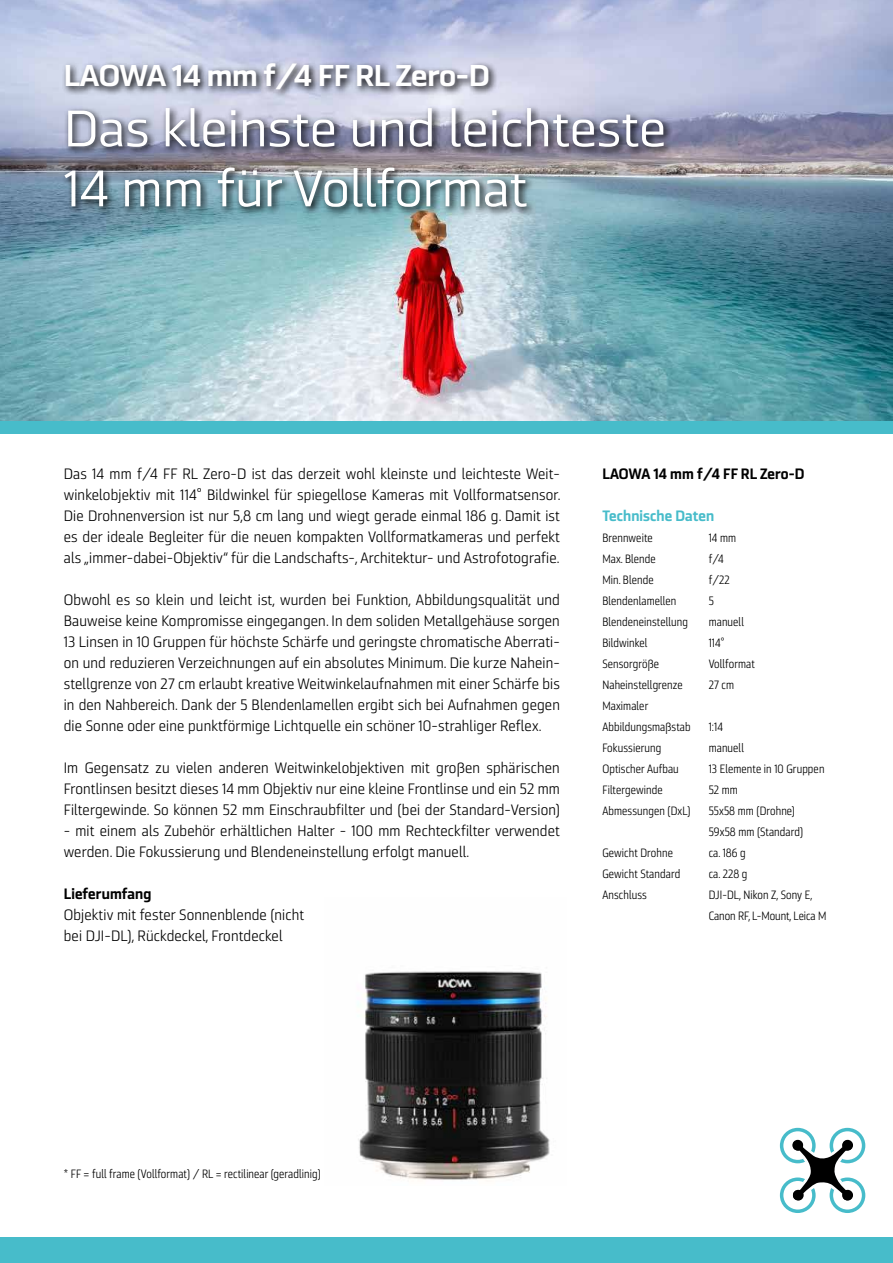
<style>
.page{position:relative;width:893px;height:1263px;background:#fff}
.page>*{position:absolute;margin:0;border:0;box-sizing:border-box;transform-origin:0 0}
.t1{font:expanded 51px/60px "Ranelte";color:#fff}
.t2{font:700 expanded 30px "Ranelte";letter-spacing:-.01em;color:#fff}
.t3{font:15px/21px "Ranelte Nor Boo";letter-spacing:.01em;color:#000;text-align:justify}
.t4{font:15px "Ranelte Nor Bol";letter-spacing:.01em;color:#000}
.t5{font:15px "Ranelte Nor Bol";letter-spacing:.01em;color:#47bcca}
.t6{font:12px/21px "Ranelte Con Boo";letter-spacing:.01em;color:#000}
</style>
<div class="page">
<img style="left:0;top:0;width:893px;height:421px">
<div style="left:0;top:1237px;width:893px;height:26px;background:#47bcca"></div>
<img style="left:61px;top:60px;width:612px;height:157px">
<div style="left:0;top:421px;width:893px;height:13px;background:#47bcca"></div>
<img style="left:358px;top:971px;width:192px;height:209px">
<svg style="left:780px;top:1177px;width:36px;height:36px"></svg>
<div style="left:780px;top:1128px;width:36px;height:35px;background:#47bcca;border-radius:50%"></div>
<svg style="left:830px;top:1177px;width:35px;height:36px"></svg>
<div style="left:830px;top:1128px;width:35px;height:35px;background:#47bcca;border-radius:50%"></div>
<div style="left:783px;top:1181px;width:29px;height:28px;background:#fff;border-radius:50%"></div>
<div style="left:783px;top:1131px;width:29px;height:29px;background:#fff;border-radius:50%"></div>
<div style="left:833px;top:1181px;width:29px;height:28px;background:#fff;border-radius:50%"></div>
<div style="left:833px;top:1131px;width:29px;height:29px;background:#fff;border-radius:50%"></div>
<svg style="left:792px;top:1140px;width:61px;height:61px"></svg>
<div style="left:792px;top:1140px;width:11px;height:10px;background:#000;border-radius:50%"></div>
<div style="left:842px;top:1140px;width:11px;height:10px;background:#000;border-radius:50%"></div>
<div style="left:842px;top:1190px;width:11px;height:10px;background:#000;border-radius:50%"></div>
<div style="left:793px;top:1190px;width:11px;height:10px;background:#000;border-radius:50%"></div>
<h2 class="t2" style="left:64px;top:57px;width:428px">LAOWA 14 mm f/4 FF RL Zero-D</h2>
<h1 class="t1" style="left:64px;top:99px;width:604px">Das kleinste und leichteste<br>14 mm für Vollformat</h1>
<p class="t3" style="left:64px;top:463px;width:498px">Das 14 mm f/4 FF RL Zero-D ist das derzeit wohl kleinste und leichteste Weit&shy;winkelobjektiv mit 114° Bildwinkel für spiegellose Kameras mit Vollformatsensor.<br>Die Drohnenversion ist nur 5,8 cm lang und wiegt gerade einmal 186 g. Damit ist es der ideale Begleiter für die neuen kompakten Vollformatkameras und perfekt als „immer-dabei-Objektiv“ für die Landschafts-, Architektur- und Astrofotografie.</p>
<p class="t3" style="left:64px;top:589px;width:498px">Obwohl es so klein und leicht ist, wurden bei Funktion, Abbildungsqualität und Bauweise keine Kompromisse eingegangen. In dem soliden Metallgehäuse sorgen 13 Linsen in 10 Gruppen für höchste Schärfe und geringste chromatische Aberrati&shy;on und reduzieren Verzeichnungen auf ein absolutes Minimum. Die kurze Nahein&shy;stellgrenze von 27 cm erlaubt kreative Weitwinkelaufnahmen mit einer Schärfe bis in den Nahbereich. Dank der 5 Blendenlamellen ergibt sich bei Aufnahmen gegen die Sonne oder eine punktförmige Lichtquelle ein schöner 10-strahliger Reflex.</p>
<p class="t3" style="left:64px;top:757px;width:498px">Im Gegensatz zu vielen anderen Weitwinkelobjektiven mit großen sphärischen Frontlinsen besitzt dieses 14 mm Objektiv nur eine kleine Frontlinse und ein 52 mm Filtergewinde. So können 52 mm Einschraubfilter und (bei der Standard-Version)</p>
<p class="t3" style="left:64px;top:820px;width:498px">- mit einem als Zubehör erhältlichen Halter - 100 mm Rechteckfilter verwendet werden. Die Fokussierung und Blendeneinstellung erfolgt manuell.</p>
<p class="t4" style="left:64px;top:884px;width:89px">Lieferumfang</p>
<p class="t3" style="left:64px;top:904px;width:242px">Objektiv mit fester Sonnenblende (nicht bei DJI-DL), Rückdeckel, Frontdeckel</p>
<p class="t4" style="left:602px;top:464px;width:204px">LAOWA 14 mm f/4 FF RL Zero-D</p>
<p class="t5" style="left:602px;top:506px;width:113px">Technische Daten</p>
<p class="t6" style="left:602px;top:527px;width:52px">Brennweite</p>
<p class="t6" style="left:709px;top:527px;width:29px">14 mm</p>
<p class="t6" style="left:602px;top:548px;width:55px">Max. Blende</p>
<p class="t6" style="left:709px;top:548px;width:17px">f/4</p>
<p class="t6" style="left:602px;top:569px;width:53px">Min. Blende</p>
<p class="t6" style="left:709px;top:569px;width:23px">f/22</p>
<p class="t6" style="left:602px;top:590px;width:76px">Blendenlamellen</p>
<p class="t6" style="left:709px;top:590px;width:7px">5</p>
<p class="t6" style="left:602px;top:611px;width:87px">Blendeneinstellung</p>
<p class="t6" style="left:709px;top:611px;width:37px">manuell</p>
<p class="t6" style="left:602px;top:632px;width:47px">Bildwinkel</p>
<p class="t6" style="left:709px;top:632px;width:17px">114°</p>
<p class="t6" style="left:602px;top:653px;width:58px">Sensorgröße</p>
<p class="t6" style="left:709px;top:653px;width:48px">Vollformat</p>
<p class="t6" style="left:602px;top:674px;width:82px">Naheinstellgrenze</p>
<p class="t6" style="left:709px;top:674px;width:27px">27 cm</p>
<p class="t6" style="left:602px;top:695px;width:90px">Maximaler<br>Abbildungsmaßstab</p>
<p class="t6" style="left:709px;top:716px;width:16px">1:14</p>
<p class="t6" style="left:602px;top:737px;width:60px">Fokussierung</p>
<p class="t6" style="left:709px;top:737px;width:37px">manuell</p>
<p class="t6" style="left:602px;top:758px;width:78px">Optischer Aufbau</p>
<p class="t6" style="left:709px;top:758px;width:117px">13 Elemente in 10 Gruppen</p>
<p class="t6" style="left:602px;top:779px;width:62px">Filtergewinde</p>
<p class="t6" style="left:709px;top:779px;width:31px">52 mm</p>
<p class="t6" style="left:602px;top:800px;width:90px">Abmessungen (DxL)</p>
<p class="t6" style="left:709px;top:800px;width:96px">55x58 mm (Drohne)<br>59x58 mm (Standard)</p>
<p class="t6" style="left:602px;top:842px;width:72px">Gewicht Drohne</p>
<p class="t6" style="left:709px;top:842px;width:39px">ca. 186 g</p>
<p class="t6" style="left:602px;top:863px;width:79px">Gewicht Standard</p>
<p class="t6" style="left:709px;top:863px;width:40px">ca. 228 g</p>
<p class="t6" style="left:602px;top:884px;width:46px">Anschluss</p>
<p class="t6" style="left:709px;top:884px;width:119px">DJI-DL, Nikon Z, Sony E,<br>Canon RF, L-Mount, Leica M</p>
<p class="t6" style="left:64px;top:1163px;width:259px">* FF = full frame (Vollformat) / RL = rectilinear (geradlinig)</p>
</div>
